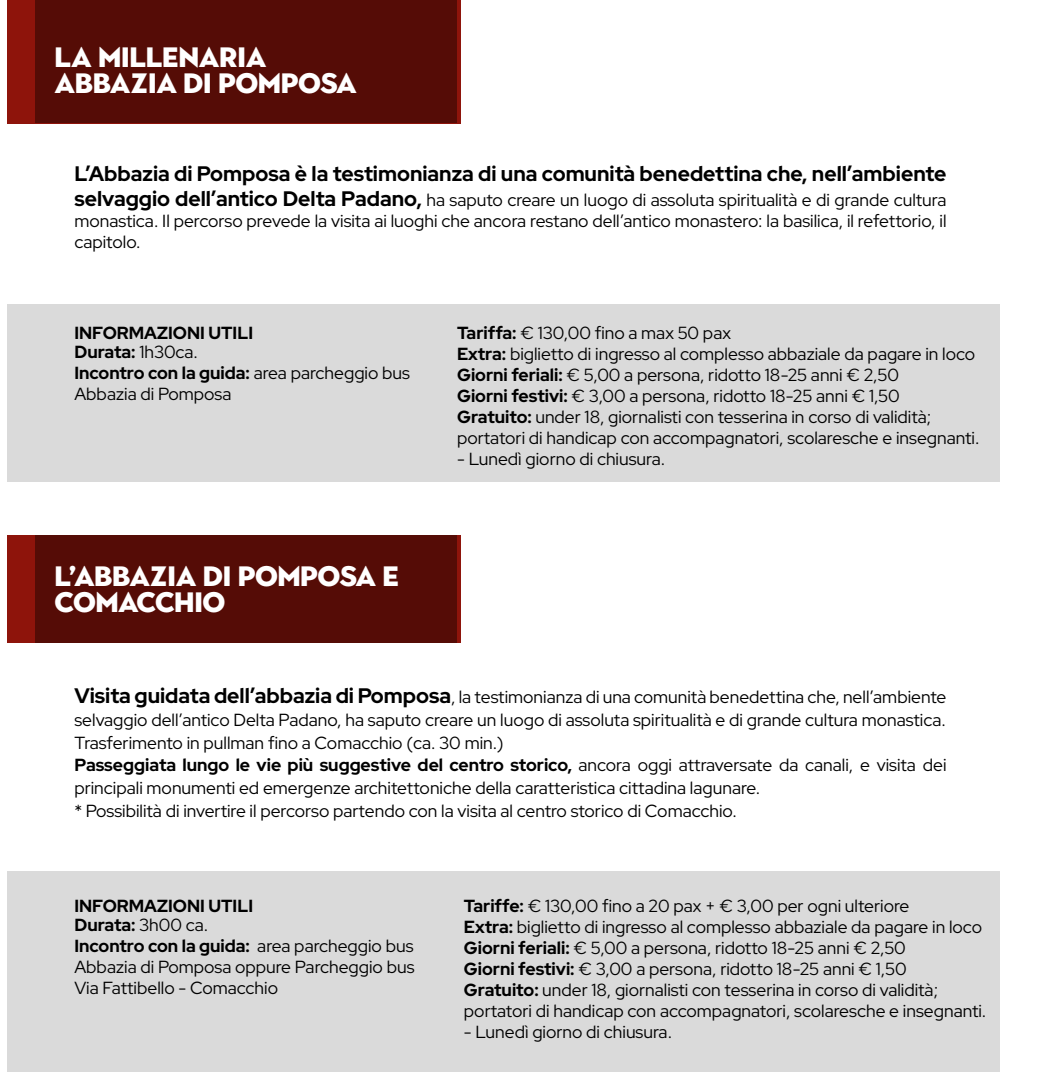
<style>
.page{position:relative;width:1057px;height:1072px;background:#fff}
.page>*{position:absolute;margin:0;border:0;box-sizing:border-box;transform-origin:0 0}
.t1{font:900 28px/26.2px "Town 10 Display";letter-spacing:-.02em;color:#fff}
.t2{font:700 21px "Red Hat Display";color:#000}
.t3{font:17.5px/21px "Red Hat Display";color:#000}
.t4{font:700 17.5px/18.9px "Red Hat Display";color:#000}
.s1{font-weight:700;font-size:21px}
.s2{font-weight:400}
.s3{font-weight:700}
</style>
<div class="page">
<div style="left:7px;top:0;width:454px;height:123px;background:#8e140b"></div>
<div style="left:7px;top:535px;width:454px;height:107px;background:#8e140b"></div>
<div style="left:7px;top:304px;width:993px;height:177px;background:#dadada"></div>
<div style="left:7px;top:871px;width:993px;height:200px;background:#dadada"></div>
<div style="left:35px;top:0;width:422px;height:123px;background:#550c06"></div>
<div style="left:35px;top:535px;width:422px;height:107px;background:#550c06"></div>
<h1 class="t1" style="left:55px;top:45px;width:304px">LA MILLENARIA<br>ABBAZIA DI POMPOSA</h1>
<p class="t2" style="left:74px;top:160px;width:873px">L’Abbazia di Pomposa è la testimonianza di una comunità benedettina che, nell’ambiente</p>
<p class="t3" style="left:74px;top:189px;width:873px;text-align:justify"><span class="s1">selvaggio dell’antico Delta Padano,</span> ha saputo creare un luogo di assoluta spiritualità e di grande cultura monastica. Il percorso prevede la visita ai luoghi che ancora restano dell’antico monastero: la basilica, il refettorio, il capitolo.</p>
<p class="t4" style="left:74px;top:323px;width:180px">INFORMAZIONI UTILI<br>Durata: <span class="s2">1h30ca.</span></p>
<p class="t3" style="left:74px;top:361px;width:337px"><span class="s3">Incontro con la guida:</span> area parcheggio bus<br>Abbazia di Pomposa</p>
<h1 class="t1" style="left:55px;top:564px;width:346px">L’ABBAZIA DI POMPOSA E<br>COMACCHIO</h1>
<p class="t3" style="left:457px;top:322px;width:524px"><span class="s3">Tariffa:</span> € 130,00 fino a max 50 pax<br><span class="s3">Extra:</span> biglietto di ingresso al complesso abbaziale da pagare in loco <span class="s3">Giorni feriali:</span> € 5,00 a persona, ridotto 18-25 anni € 2,50<br><span class="s3">Giorni festivi:</span> € 3,00 a persona, ridotto 18-25 anni € 1,50<br><span class="s3">Gratuito:</span> under 18, giornalisti con tesserina in corso di validità; portatori di handicap con accompagnatori, scolaresche e insegnanti.</p>
<p class="t3" style="left:457px;top:448px;width:210px">- Lunedì giorno di chiusura.</p>
<p class="t3" style="left:74px;top:685px;width:873px;line-height:22.8px"><span class="s1">Visita guidata dell’abbazia di Pomposa</span>, la testimonianza di una comunità benedettina che, nell’ambiente selvaggio dell’antico Delta Padano, ha saputo creare un luogo di assoluta spiritualità e di grande cultura monastica.<br>Trasferimento in pullman fino a Comacchio (ca. 30 min.)<br><span class="s3">Passeggiata lungo le vie più suggestive del centro storico,</span> ancora oggi attraversate da canali, e visita dei principali monumenti ed emergenze architettoniche della caratteristica cittadina lagunare.<br>* Possibilità di invertire il percorso partendo con la visita al centro storico di Comacchio.</p>
<p class="t4" style="left:74px;top:896px;width:180px">INFORMAZIONI UTILI<br>Durata: <span class="s2">3h00 ca.</span></p>
<p class="t3" style="left:74px;top:935px;width:341px;text-align:justify"><span class="s3">Incontro con la guida:</span> area parcheggio bus Abbazia di Pomposa oppure Parcheggio bus Via Fattibello - Comacchio</p>
<p class="t3" style="left:464px;top:895px;width:524px"><span class="s3">Tariffe:</span> € 130,00 fino a 20 pax + € 3,00 per ogni ulteriore<br><span class="s3">Extra:</span> biglietto di ingresso al complesso abbaziale da pagare in loco <span class="s3">Giorni feriali:</span> € 5,00 a persona, ridotto 18-25 anni € 2,50<br><span class="s3">Giorni festivi:</span> € 3,00 a persona, ridotto 18-25 anni € 1,50<br><span class="s3">Gratuito:</span> under 18, giornalisti con tesserina in corso di validità; portatori di handicap con accompagnatori, scolaresche e insegnanti.</p>
<p class="t3" style="left:464px;top:1021px;width:210px">- Lunedì giorno di chiusura.</p>
</div>
